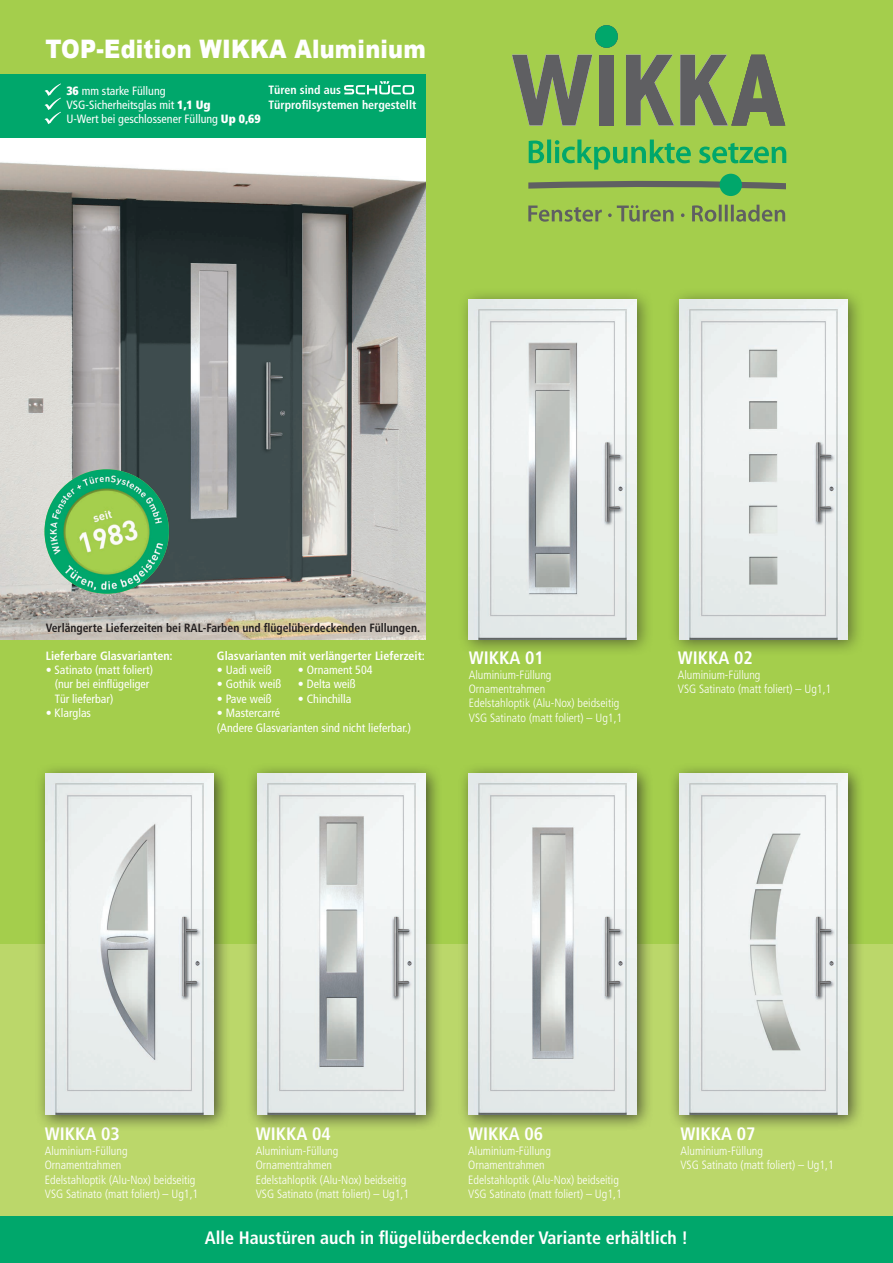
<style>
.page{position:relative;width:893px;height:1263px;background:#a4ce4c}
.page>*{position:absolute;margin:0;border:0;box-sizing:border-box;transform-origin:0 0}
.t1{font:900 25.5px "Arial";letter-spacing:.01em;color:#fff;scale:.88 1}
.t2{font:700 condensed 18px "Frutiger";color:#fff}
.t3{font:300 condensed 12px/14.4px "Frutiger";color:#fff}
.t4{font:condensed 12px/14.4px "Frutiger";color:#fff}
.t5{font:700 condensed 12px/14.4px "Frutiger";color:#fff}
.t6{font:700 condensed 12px "Frutiger";color:#231f20}
.s1{font-weight:900}
</style>
<div class="page">
<div style="left:0;top:944px;width:893px;height:291px;background:#bbd76a"></div>
<img style="left:0;top:137px;width:425px;height:502px">
<div style="left:457px;top:763px;width:197px;height:368px;background:#231f20;opacity:.75"></div>
<img style="left:469px;top:774px;width:168px;height:340px">
<div style="left:668px;top:763px;width:196px;height:368px;background:#231f20;opacity:.75"></div>
<img style="left:679px;top:774px;width:168px;height:340px">
<div style="left:668px;top:288px;width:196px;height:369px;background:#231f20;opacity:.55"></div>
<img style="left:679px;top:299px;width:168px;height:340px">
<div style="left:457px;top:288px;width:197px;height:369px;background:#231f20;opacity:.55"></div>
<img style="left:469px;top:299px;width:168px;height:340px">
<div style="left:246px;top:763px;width:196px;height:368px;background:#231f20;opacity:.75"></div>
<img style="left:257px;top:774px;width:168px;height:340px">
<div style="left:34px;top:763px;width:197px;height:368px;background:#231f20;opacity:.75"></div>
<img style="left:46px;top:774px;width:168px;height:340px">
<div style="left:0;top:74px;width:425px;height:63px;background:#00a76b"></div>
<svg style="left:45px;top:83px;width:16px;height:41px"></svg>
<img style="left:45px;top:469px;width:124px;height:125px;border-radius:62px">
<svg style="left:595px;top:25px;width:23px;height:23px"></svg>
<svg style="left:512px;top:55px;width:80px;height:70px"></svg>
<div style="left:599px;top:55px;width:15px;height:70px;background:#5f5f62"></div>
<svg style="left:626px;top:55px;width:48px;height:70px"></svg>
<svg style="left:680px;top:55px;width:105px;height:70px"></svg>
<svg style="left:528px;top:205px;width:257px;height:17px"></svg>
<svg style="left:528px;top:140px;width:258px;height:56px"></svg>
<div style="left:0;top:1216px;width:893px;height:47px;background:#00a76b"></div>
<svg style="left:344px;top:81px;width:70px;height:14px"></svg>
<h1 class="t1" style="left:46px;top:31px;width:434px">TOP-Edition WIKKA Aluminium</h1>
<p class="t4" style="left:66px;top:83px;width:196px"><span class="s1">36</span> mm starke Füllung<br>VSG-Sicherheitsglas mit <span class="s1">1,1 Ug<br></span>U-Wert bei geschlossener Füllung <span class="s1">Up 0,69</span></p>
<p class="t5" style="left:269px;top:83px;width:149px">Türen sind aus<br>Türprofilsystemen hergestellt</p>
<p class="t6" style="left:46px;top:621px;width:376px">Verlängerte Lieferzeiten bei RAL-Farben und flügelüberdeckenden Füllungen.</p>
<p class="t5" style="left:217px;top:648px;width:210px">Glasvarianten mit verlängerter Lieferzeit:</p>
<p class="t4" style="left:217px;top:663px;width:56px">• Uadi weiß</p>
<p class="t4" style="left:298px;top:663px;width:76px">• Ornament 504</p>
<p class="t4" style="left:217px;top:677px;width:66px">• Gothik weiß</p>
<p class="t4" style="left:298px;top:677px;width:59px">• Delta weiß</p>
<p class="t4" style="left:217px;top:692px;width:56px">• Pave weiß</p>
<p class="t4" style="left:298px;top:692px;width:55px">• Chinchilla</p>
<p class="t4" style="left:217px;top:706px;width:196px">• Mastercarré<br>(Andere Glasvarianten sind nicht lieferbar.)</p>
<p class="t5" style="left:46px;top:648px;width:129px">Lieferbare Glasvarianten:</p>
<p class="t4" style="left:55px;top:663px;width:100px;text-indent:-9px">• Satinato (matt foliert) (nur bei einflügeliger<br>Tür lieferbar)</p>
<p class="t4" style="left:46px;top:706px;width:47px">• Klarglas</p>
<h2 class="t2" style="left:469px;top:647px;width:77px">WIKKA 01</h2>
<p class="t3" style="left:469px;top:667px;width:155px">Aluminium-Füllung<br>Ornamentrahmen<br>Edelstahloptik (Alu-Nox) beidseitig<br>VSG Satinato (matt foliert) – Ug1,1</p>
<h2 class="t2" style="left:678px;top:647px;width:77px">WIKKA 02</h2>
<p class="t3" style="left:678px;top:667px;width:155px">Aluminium-Füllung<br>VSG Satinato (matt foliert) – Ug1,1</p>
<h2 class="t2" style="left:45px;top:1123px;width:77px">WIKKA 03</h2>
<p class="t3" style="left:45px;top:1143px;width:155px">Aluminium-Füllung<br>Ornamentrahmen<br>Edelstahloptik (Alu-Nox) beidseitig<br>VSG Satinato (matt foliert) – Ug1,1</p>
<h2 class="t2" style="left:256px;top:1123px;width:77px">WIKKA 04</h2>
<p class="t3" style="left:256px;top:1143px;width:155px">Aluminium-Füllung<br>Ornamentrahmen<br>Edelstahloptik (Alu-Nox) beidseitig<br>VSG Satinato (matt foliert) – Ug1,1</p>
<h2 class="t2" style="left:468px;top:1123px;width:77px">WIKKA 06</h2>
<p class="t3" style="left:468px;top:1143px;width:155px">Aluminium-Füllung<br>Ornamentrahmen<br>Edelstahloptik (Alu-Nox) beidseitig<br>VSG Satinato (matt foliert) – Ug1,1</p>
<h2 class="t2" style="left:680px;top:1123px;width:77px">WIKKA 07</h2>
<p class="t3" style="left:680px;top:1143px;width:155px">Aluminium-Füllung<br>VSG Satinato (matt foliert) – Ug1,1</p>
<h2 class="t2" style="left:205px;top:1226px;width:485px">Alle Haustüren auch in flügelüberdeckender Variante erhältlich !</h2>
</div>
